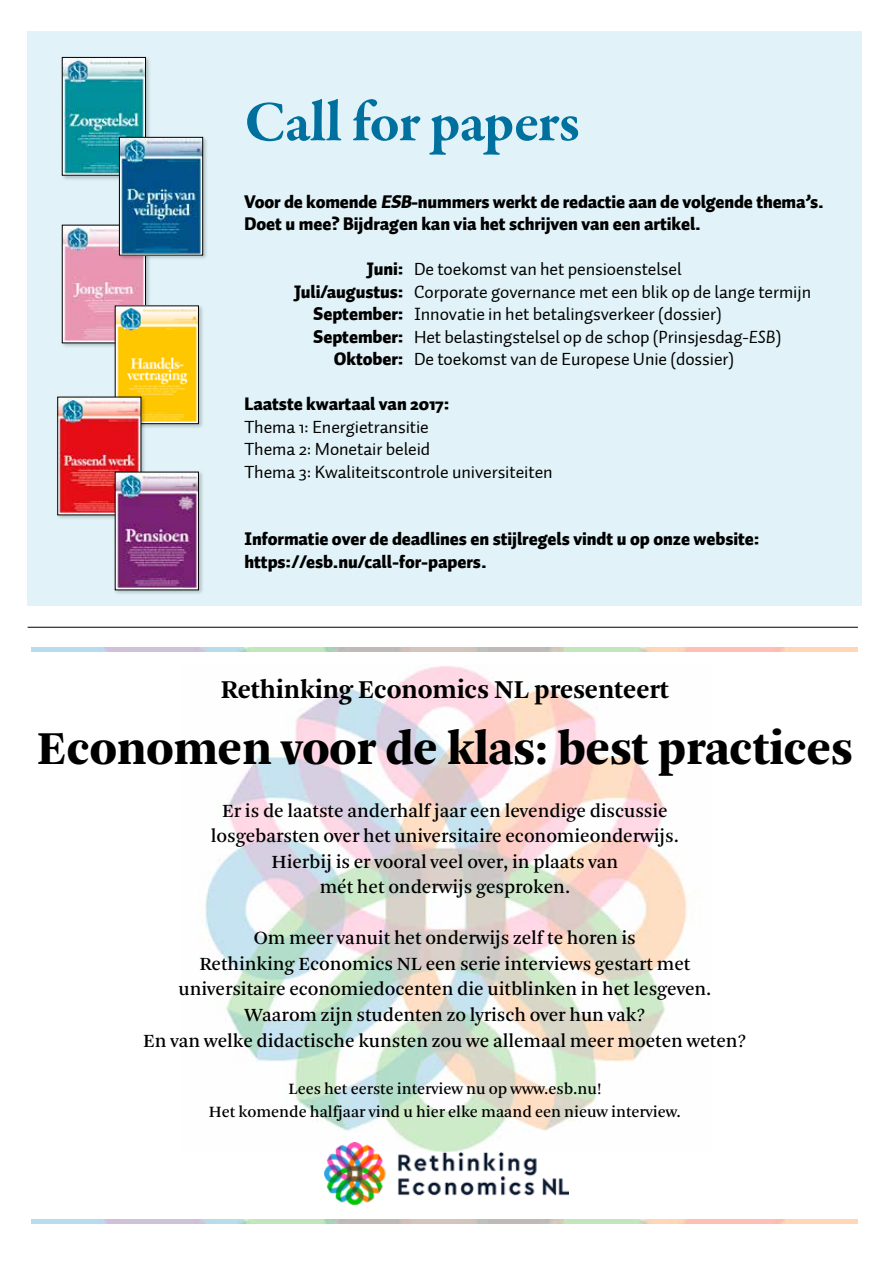
<style>
.page{position:relative;width:893px;height:1263px;background:#fff}
.page>*{position:absolute;margin:0;border:0;box-sizing:border-box;transform-origin:0 0}
.t1{font:700 58.5px "Garamond Premr Pro";letter-spacing:-.005em;color:#00719f}
.t2{font:900 49.5px "Arnhem";letter-spacing:-.005em;color:#000}
.t3{font:700 27px "Arnhem";letter-spacing:-.005em;color:#000}
.t4{font:19.5px/25.5px "Arnhem";letter-spacing:-.005em;color:#000;text-align:center}
.t5{font:18px/22.5px "Auto 1";letter-spacing:-.005em;color:#000}
.t6{font:900 18px/22.5px "Auto 1";letter-spacing:-.005em;color:#000}
.t7{font:16.5px/22.5px "Arnhem";letter-spacing:-.005em;color:#000;text-align:center}
.s1{font-style:italic}
.s2{font-weight:900}
</style>
<div class="page">
<img style="left:205px;top:666px;width:483px;height:477px">
<img style="left:324px;top:1143px;width:245px;height:61px">
<div style="left:28px;top:32px;width:834px;height:574px;background:#e1f3f8"></div>
<div style="left:61px;top:56px;width:90px;height:125px;background:#000;opacity:.22"></div>
<img style="left:64px;top:59px;width:80px;height:114px">
<div style="left:62px;top:57px;width:84px;height:118px;border:1px solid #000"></div>
<div style="left:61px;top:224px;width:90px;height:124px;background:#000;opacity:.22"></div>
<img style="left:64px;top:227px;width:80px;height:114px">
<div style="left:114px;top:304px;width:90px;height:125px;background:#000;opacity:.22"></div>
<img style="left:117px;top:308px;width:80px;height:114px">
<div style="left:115px;top:306px;width:84px;height:118px;border:1px solid #000"></div>
<div style="left:118px;top:136px;width:90px;height:125px;background:#000;opacity:.22"></div>
<img style="left:121px;top:139px;width:80px;height:114px">
<div style="left:119px;top:137px;width:84px;height:118px;border:1px solid #000"></div>
<div style="left:56px;top:395px;width:90px;height:125px;background:#000;opacity:.22"></div>
<img style="left:60px;top:399px;width:79px;height:114px">
<div style="left:114px;top:470px;width:90px;height:125px;background:#000;opacity:.22"></div>
<img style="left:117px;top:474px;width:80px;height:114px">
<div style="left:115px;top:472px;width:84px;height:118px;border:1px solid #000"></div>
<hr style="left:28px;top:627px;width:830px;height:1px;background:#000">
<p class="t1" style="left:244px;top:86px;width:337px">Call for papers</p>
<p class="t6" style="left:244px;top:191px;width:581px">Voor de komende <span class="s1">ESB</span>-nummers werkt de redactie aan de volgende thema’s.<br>Doet u mee? Bijdragen kan via het schrijven van een artikel.</p>
<p class="t5" style="left:367px;top:258px;width:317px"><span class="s2">Juni:</span> De toekomst van het pensioenstelsel</p>
<p class="t5" style="left:294px;top:281px;width:519px"><span class="s2">Juli/augustus:</span> Corporate governance met een blik op de lange termijn</p>
<p class="t5" style="left:313px;top:303px;width:410px"><span class="s2">September:</span> Innovatie in het betalingsverkeer (dossier)</p>
<p class="t5" style="left:313px;top:326px;width:470px"><span class="s2">September:</span> Het belastingstelsel op de schop (Prinsjesdag-<span class="s1">ESB</span>)</p>
<p class="t5" style="left:334px;top:348px;width:402px"><span class="s2">Oktober:</span> De toekomst van de Europese Unie (dossier)</p>
<p class="t5" style="left:244px;top:393px;width:310px"><span class="s2">Laatste kwartaal van 2017:<br></span>Thema 1: Energietransitie<br>Thema 2: Monetair beleid<br>Thema 3: Kwaliteitscontrole universiteiten</p>
<p class="t6" style="left:244px;top:528px;width:517px">Informatie over de deadlines en stijlregels vindt u op onze website: https://esb.nu/call-for-papers.</p>
<p class="t3" style="left:221px;top:675px;width:450px">Rethinking Economics NL presenteert</p>
<p class="t2" style="left:37px;top:721px;width:817px">Economen voor de klas: best practices</p>
<p class="t4" style="left:211px;top:798px;width:469px">Er is de laatste anderhalf jaar een levendige discussie losgebarsten over het universitaire economieonderwijs.<br>Hierbij is er vooral veel over, in plaats van<br>mét het onderwijs gesproken.</p>
<p class="t4" style="left:143px;top:926px;width:605px">Om meer vanuit het onderwijs zelf te horen is<br>Rethinking Economics NL een serie interviews gestart met<br>universitaire economiedocenten die uitblinken in het lesgeven.<br>Waarom zijn studenten zo lyrisch over hun vak?<br>En van welke didactische kunsten zou we allemaal meer moeten weten?</p>
<p class="t7" style="left:209px;top:1078px;width:473px">Lees het eerste interview nu op www.esb.nu!<br>Het komende halfjaar vind u hier elke maand een nieuw interview.</p>
</div>
